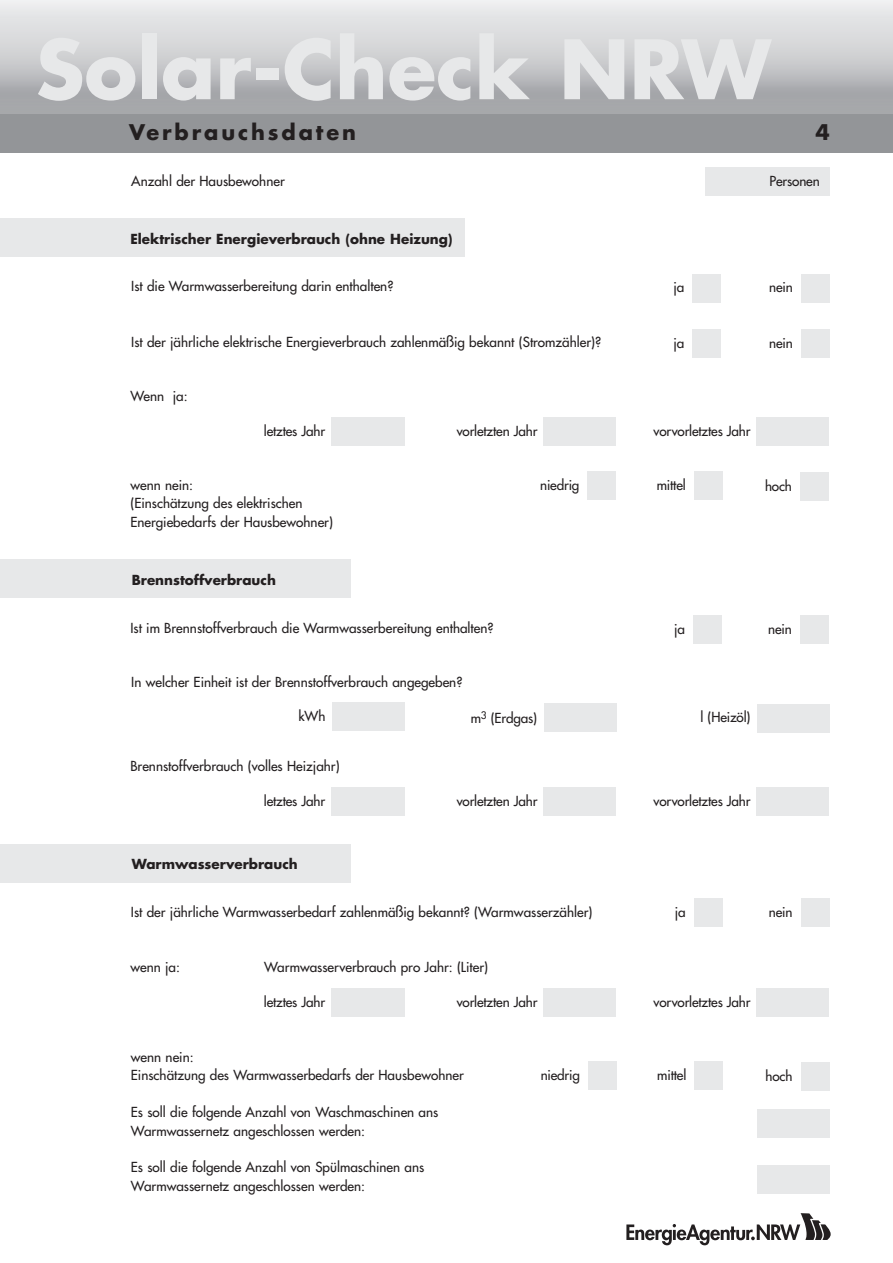
<style>
.page{position:relative;width:893px;height:1263px;background:#fff}
.page>*{position:absolute;margin:0;border:0;box-sizing:border-box;transform-origin:0 0}
.t1{font:700 79.5px "Futura";color:#e7e8e9}
.t2{font:700 21px "Futura";letter-spacing:.135em;color:#231f20}
.t3{font:13.5px/18.5px "Futura";color:#231f20}
.t4{font:700 13.5px "Futura";color:#231f20}
</style>
<div class="page">
<div style="left:705px;top:168px;width:124px;height:28px;background:#e7e8e9"></div>
<hr style="left:0;top:112px;width:892px;height:3px;background:#949699">
<hr style="left:0;top:109px;width:892px;height:3px;background:#97989c">
<hr style="left:0;top:106px;width:892px;height:3px;background:#999b9e">
<hr style="left:0;top:103px;width:892px;height:3px;background:#9b9da0">
<hr style="left:0;top:100px;width:892px;height:3px;background:#9e9fa3">
<hr style="left:0;top:97px;width:892px;height:3px;background:#a0a2a5">
<hr style="left:0;top:94px;width:892px;height:3px;background:#a3a4a8">
<hr style="left:0;top:91px;width:892px;height:3px;background:#a5a6aa">
<hr style="left:0;top:88px;width:892px;height:3px;background:#a8a9ad">
<hr style="left:0;top:85px;width:892px;height:3px;background:#aaabaf">
<hr style="left:0;top:82px;width:892px;height:3px;background:#adaeb2">
<hr style="left:0;top:79px;width:892px;height:3px;background:#afb0b4">
<hr style="left:0;top:76px;width:892px;height:3px;background:#b1b2b6">
<hr style="left:0;top:73px;width:892px;height:3px;background:#b4b5b8">
<hr style="left:0;top:70px;width:892px;height:3px;background:#b6b7bb">
<hr style="left:0;top:67px;width:892px;height:3px;background:#b9babd">
<hr style="left:0;top:64px;width:892px;height:3px;background:#bbbcbf">
<hr style="left:0;top:61px;width:892px;height:3px;background:#bebfc1">
<hr style="left:0;top:58px;width:892px;height:3px;background:#c0c1c4">
<hr style="left:0;top:56px;width:892px;height:2px;background:#c2c3c5">
<hr style="left:0;top:54px;width:892px;height:2px;background:#c3c4c7">
<hr style="left:0;top:52px;width:892px;height:2px;background:#c5c6c8">
<hr style="left:0;top:50px;width:892px;height:2px;background:#c7c8ca">
<hr style="left:0;top:48px;width:892px;height:2px;background:#c8c9cb">
<hr style="left:0;top:46px;width:892px;height:2px;background:#cacbcd">
<hr style="left:0;top:44px;width:892px;height:2px;background:#cbccce">
<hr style="left:0;top:42px;width:892px;height:2px;background:#cdced0">
<hr style="left:0;top:40px;width:892px;height:2px;background:#cfd0d2">
<hr style="left:0;top:37px;width:892px;height:3px;background:#d0d1d3">
<hr style="left:0;top:34px;width:892px;height:3px;background:#d3d4d6">
<hr style="left:0;top:31px;width:892px;height:3px;background:#d5d6d8">
<hr style="left:0;top:28px;width:892px;height:3px;background:#d8d9db">
<hr style="left:0;top:25px;width:892px;height:3px;background:#dadbdd">
<hr style="left:0;top:22px;width:892px;height:3px;background:#dcdddf">
<hr style="left:0;top:19px;width:892px;height:3px;background:#dfe0e2">
<hr style="left:0;top:16px;width:892px;height:3px;background:#e1e2e4">
<hr style="left:0;top:13px;width:892px;height:3px;background:#e4e5e7">
<hr style="left:0;top:10px;width:892px;height:3px;background:#e7e8e9">
<hr style="left:0;top:7px;width:892px;height:3px;background:#eaebec">
<hr style="left:0;top:4px;width:892px;height:3px;background:#ededee">
<hr style="left:0;top:1px;width:892px;height:3px;background:#f0f0f1">
<hr style="left:0;top:0;width:892px;height:1px;background:#f2f3f4">
<div style="left:0;top:115px;width:892px;height:38px;background:#939598"></div>
<svg style="left:626px;top:1213px;width:204px;height:32px"></svg>
<div style="left:692px;top:274px;width:29px;height:29px;background:#e7e8e9"></div>
<div style="left:801px;top:274px;width:28px;height:29px;background:#e7e8e9"></div>
<div style="left:692px;top:329px;width:29px;height:29px;background:#e7e8e9"></div>
<div style="left:801px;top:329px;width:28px;height:29px;background:#e7e8e9"></div>
<div style="left:757px;top:704px;width:72px;height:28px;background:#e7e8e9"></div>
<div style="left:333px;top:702px;width:72px;height:29px;background:#e7e8e9"></div>
<div style="left:544px;top:703px;width:73px;height:29px;background:#e7e8e9"></div>
<div style="left:693px;top:615px;width:28px;height:29px;background:#e7e8e9"></div>
<div style="left:800px;top:615px;width:29px;height:29px;background:#e7e8e9"></div>
<div style="left:757px;top:1165px;width:72px;height:28px;background:#e7e8e9"></div>
<div style="left:757px;top:1110px;width:72px;height:28px;background:#e7e8e9"></div>
<div style="left:694px;top:1061px;width:29px;height:29px;background:#e7e8e9"></div>
<div style="left:588px;top:1061px;width:29px;height:29px;background:#e7e8e9"></div>
<div style="left:800px;top:1062px;width:29px;height:29px;background:#e7e8e9"></div>
<div style="left:0;top:219px;width:464px;height:38px;background:#e7e8e9"></div>
<div style="left:0;top:559px;width:350px;height:39px;background:#e7e8e9"></div>
<div style="left:0;top:844px;width:350px;height:38px;background:#e7e8e9"></div>
<div style="left:693px;top:898px;width:29px;height:29px;background:#e7e8e9"></div>
<div style="left:801px;top:898px;width:28px;height:29px;background:#e7e8e9"></div>
<div style="left:331px;top:988px;width:74px;height:29px;background:#e7e8e9"></div>
<div style="left:543px;top:988px;width:73px;height:29px;background:#e7e8e9"></div>
<div style="left:756px;top:988px;width:72px;height:29px;background:#e7e8e9"></div>
<div style="left:331px;top:788px;width:74px;height:28px;background:#e7e8e9"></div>
<div style="left:543px;top:788px;width:73px;height:28px;background:#e7e8e9"></div>
<div style="left:756px;top:788px;width:72px;height:28px;background:#e7e8e9"></div>
<div style="left:331px;top:418px;width:74px;height:28px;background:#e7e8e9"></div>
<div style="left:543px;top:418px;width:73px;height:28px;background:#e7e8e9"></div>
<div style="left:756px;top:418px;width:72px;height:28px;background:#e7e8e9"></div>
<div style="left:694px;top:472px;width:28px;height:28px;background:#e7e8e9"></div>
<div style="left:587px;top:472px;width:29px;height:28px;background:#e7e8e9"></div>
<div style="left:800px;top:472px;width:29px;height:29px;background:#e7e8e9"></div>
<h1 class="t1" style="left:36px;top:33px;width:736px">Solar-Check NRW</h1>
<h2 class="t2" style="left:129px;top:123px;width:228px">Verbrauchsdaten</h2>
<h2 class="t2" style="left:815px;top:123px;width:16px">4</h2>
<p class="t3" style="left:769px;top:173px;width:52px">Personen</p>
<p class="t3" style="left:131px;top:173px;width:155px">Anzahl der Hausbewohner</p>
<p class="t4" style="left:130px;top:233px;width:324px">Elektrischer Energieverbrauch (ohne Heizung)</p>
<p class="t3" style="left:131px;top:278px;width:264px">Ist die Warmwasserbereitung darin enthalten?</p>
<p class="t3" style="left:673px;top:279px;width:12px">ja</p>
<p class="t3" style="left:769px;top:279px;width:25px">nein</p>
<p class="t3" style="left:131px;top:333px;width:471px">Ist der jährliche elektrische Energieverbrauch zahlenmäßig bekannt (Stromzähler)?</p>
<p class="t3" style="left:673px;top:334px;width:12px">ja</p>
<p class="t3" style="left:769px;top:334px;width:25px">nein</p>
<p class="t3" style="left:130px;top:388px;width:59px">Wenn ja:</p>
<p class="t3" style="left:264px;top:423px;width:63px">letztes Jahr</p>
<p class="t3" style="left:456px;top:423px;width:82px">vorletzten Jahr</p>
<p class="t3" style="left:653px;top:423px;width:98px">vorvorletztes Jahr</p>
<p class="t3" style="left:130px;top:477px;width:204px">wenn nein:<br>(Einschätzung des elektrischen<br>Energiebedarfs der Hausbewohner)</p>
<p class="t3" style="left:540px;top:477px;width:41px">niedrig</p>
<p class="t3" style="left:656px;top:477px;width:31px">mittel</p>
<p class="t3" style="left:765px;top:478px;width:28px">hoch</p>
<p class="t4" style="left:132px;top:573px;width:146px">Brennstoffverbrauch</p>
<p class="t3" style="left:130px;top:620px;width:364px">Ist im Brennstoffverbrauch die Warmwasserbereitung enthalten?</p>
<p class="t3" style="left:674px;top:621px;width:12px">ja</p>
<p class="t3" style="left:768px;top:621px;width:25px">nein</p>
<p class="t3" style="left:131px;top:673px;width:333px">In welcher Einheit ist der Brennstoffverbrauch angegeben?</p>
<p class="t3" style="left:298px;top:708px;width:28px">kWh</p>
<p class="t3" style="left:700px;top:708px;width:51px">l (Heizöl)</p>
<p class="t3" style="left:471px;top:710px;width:68px">m<sup>3</sup> (Erdgas)</p>
<p class="t3" style="left:130px;top:758px;width:211px">Brennstoffverbrauch (volles Heizjahr)</p>
<p class="t3" style="left:264px;top:793px;width:63px">letztes Jahr</p>
<p class="t3" style="left:456px;top:793px;width:82px">vorletzten Jahr</p>
<p class="t3" style="left:653px;top:793px;width:98px">vorvorletztes Jahr</p>
<p class="t4" style="left:132px;top:858px;width:167px">Warmwasserverbrauch</p>
<p class="t3" style="left:131px;top:903px;width:463px">Ist der jährliche Warmwasserbedarf zahlenmäßig bekannt? (Warmwasserzähler)</p>
<p class="t3" style="left:675px;top:904px;width:12px">ja</p>
<p class="t3" style="left:769px;top:904px;width:25px">nein</p>
<p class="t3" style="left:130px;top:958px;width:51px">wenn ja:</p>
<p class="t3" style="left:264px;top:958px;width:225px">Warmwasserverbrauch pro Jahr: (Liter)</p>
<p class="t3" style="left:264px;top:993px;width:63px">letztes Jahr</p>
<p class="t3" style="left:456px;top:993px;width:82px">vorletzten Jahr</p>
<p class="t3" style="left:653px;top:993px;width:98px">vorvorletztes Jahr</p>
<p class="t3" style="left:131px;top:1049px;width:334px">wenn nein:<br>Einschätzung des Warmwasserbedarfs der Hausbewohner</p>
<p class="t3" style="left:131px;top:1104px;width:309px">Es soll die folgende Anzahl von Waschmaschinen ans<br>Warmwassernetz angeschlossen werden:</p>
<p class="t3" style="left:131px;top:1159px;width:295px">Es soll die folgende Anzahl von Spülmaschinen ans<br>Warmwassernetz angeschlossen werden:</p>
<p class="t3" style="left:540px;top:1067px;width:41px">niedrig</p>
<p class="t3" style="left:657px;top:1067px;width:31px">mittel</p>
<p class="t3" style="left:765px;top:1068px;width:28px">hoch</p>
</div>
